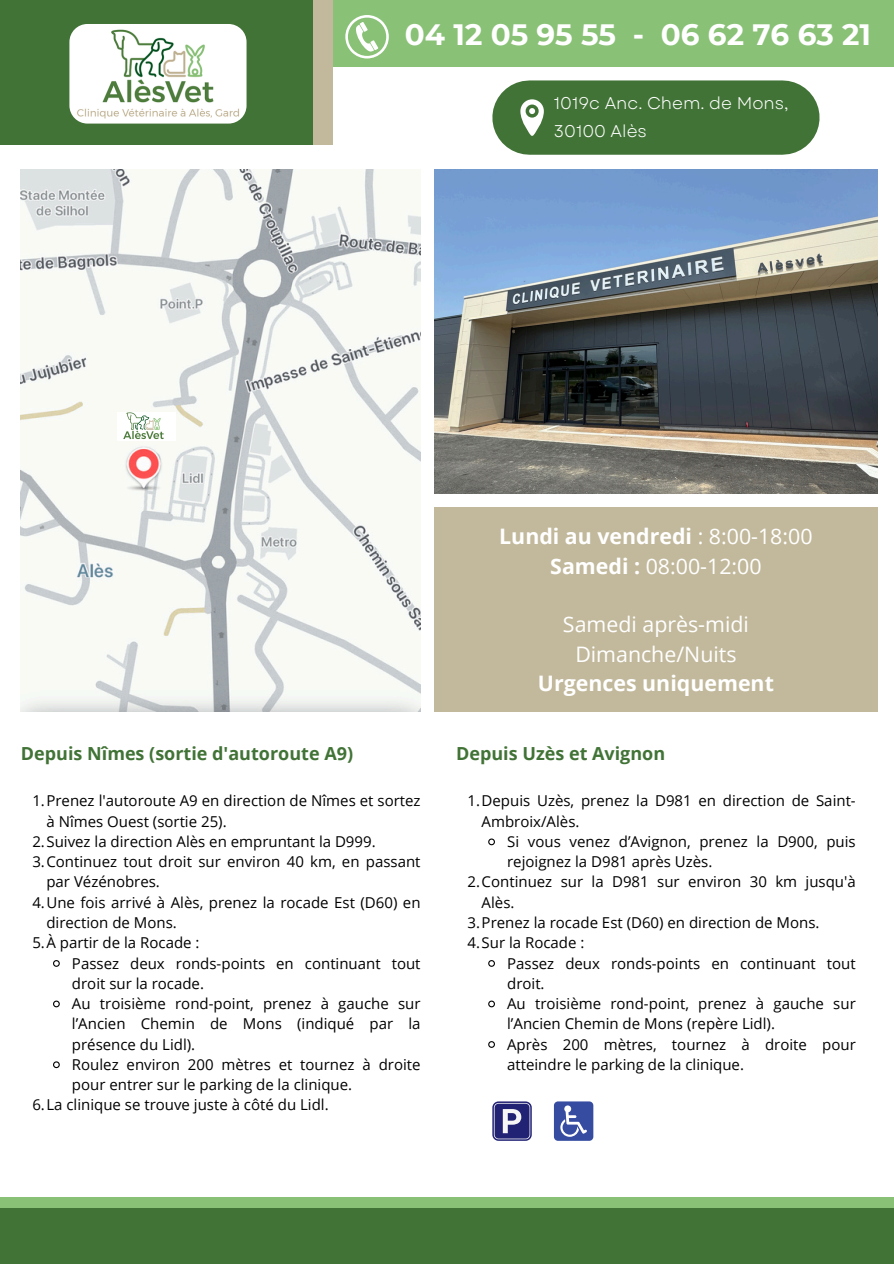
<style>
.page{position:relative;width:894px;height:1264px;background:#fff}
.page>*{position:absolute;margin:0;border:0;box-sizing:border-box;transform-origin:0 0}
.t1{font:700 29.4px "Montserrat";color:#fff}
.t2{font:21.3px/29.2px "Open Sans";color:#fff;text-align:center}
.t3{font:700 21.3px/29.2px "Open Sans";color:#fff;text-align:center}
.t4{font:700 18px "Open Sans";color:#417336}
.t5{font:16.95px "Garet";color:#fff}
.t6{font:15px/20.2px "Open Sans";color:#000}
.s1{font-weight:400}
.s2{font-weight:700}
</style>
<div class="page">
<div style="left:434px;top:507px;width:443px;height:204px;background:#c2b99c"></div>
<img style="left:434px;top:169px;width:443px;height:324px">
<img style="left:21px;top:169px;width:399px;height:543px">
<img style="left:118px;top:412px;width:57px;height:29px">
<div style="left:0;top:1207px;width:893px;height:56px;background:#417336"></div>
<div style="left:0;top:1196px;width:893px;height:11px;background:#89c176"></div>
<div style="left:332px;top:0;width:561px;height:67px;background:#89c176"></div>
<div style="left:0;top:0;width:322px;height:145px;background:#417336"></div>
<div style="left:313px;top:0;width:19px;height:145px;background:#c2b99c"></div>
<img style="left:69px;top:24px;width:177px;height:99px;border-radius:18px">
<svg style="left:345px;top:15px;width:44px;height:43px"></svg>
<div style="left:529px;top:80px;width:253px;height:75px;background:#417336"></div>
<svg style="left:520px;top:99px;width:23px;height:36px"></svg>
<svg style="left:492px;top:1101px;width:39px;height:39px"></svg>
<div style="left:553px;top:1101px;width:40px;height:39px;background:#354ca1;border-radius:4px"></div>
<svg style="left:560px;top:1105px;width:27px;height:31px"></svg>
<svg style="left:53px;top:960px;width:7px;height:7px"></svg>
<svg style="left:53px;top:1000px;width:7px;height:8px"></svg>
<svg style="left:53px;top:1061px;width:7px;height:7px"></svg>
<svg style="left:488px;top:838px;width:7px;height:8px"></svg>
<svg style="left:488px;top:960px;width:7px;height:7px"></svg>
<svg style="left:488px;top:1000px;width:7px;height:8px"></svg>
<svg style="left:488px;top:1041px;width:7px;height:7px"></svg>
<h1 class="t1" style="left:405px;top:17px;width:467px">04 12 05 95 55 - 06 62 76 63 21</h1>
<p class="t5" style="left:553px;top:90px;width:236px">1019c Anc. Chem. de Mons,</p>
<p class="t5" style="left:553px;top:119px;width:94px">30100 Alès</p>
<p class="t3" style="left:499px;top:521px;width:315px">Lundi au vendredi <span class="s1">: 8:00-18:00<br></span>Samedi : <span class="s1">08:00-12:00</span></p>
<h4 class="t4" style="left:21px;top:741px;width:333px">Depuis Nîmes (sortie d'autoroute A9)</h4>
<p class="t6" style="left:46px;top:790px;width:375px;text-indent:-14px">1.Prenez l'autoroute A9 en direction de Nîmes et sortez à Nîmes Ouest (sortie 25).</p>
<p class="t6" style="left:32px;top:831px;width:345px">2.Suivez la direction Alès en empruntant la D999.</p>
<p class="t6" style="left:46px;top:851px;width:375px;text-indent:-14px">3.Continuez tout droit sur environ 40 km, en passant par Vézénobres.</p>
<p class="t6" style="left:46px;top:891px;width:375px;text-indent:-14px">4.Une fois arrivé à Alès, prenez la rocade Est (D60) en direction de Mons.</p>
<h2 class="t6" style="left:32px;top:932px;width:169px">5.À partir de la Rocade :</h2>
<h2 class="t6" style="left:72px;top:952px;width:350px">Passez deux ronds-points en continuant tout droit sur la rocade.</h2>
<h3 class="t6" style="left:72px;top:993px;width:350px;text-align:justify">Au troisième rond-point, prenez à gauche sur l’Ancien Chemin de Mons (indiqué par la présence du Lidl).</h3>
<p class="t6" style="left:72px;top:1053px;width:350px">Roulez environ 200 mètres et tournez à droite pour entrer sur le parking de la clinique.</p>
<p class="t6" style="left:32px;top:1094px;width:298px">6.La clinique se trouve juste à côté du Lidl.</p>
<p class="t2" style="left:538px;top:609px;width:237px">Samedi après-midi<br>Dimanche/Nuits<br><span class="s2">Urgences uniquement</span></p>
<p class="t4" style="left:456px;top:741px;width:210px">Depuis Uzès et Avignon</p>
<p class="t6" style="left:481px;top:790px;width:375px;text-indent:-14px">1.Depuis Uzès, prenez la D981 en direction de Saint-<br>Ambroix/Alès.</p>
<p class="t6" style="left:507px;top:831px;width:350px">Si vous venez d’Avignon, prenez la D900, puis rejoignez la D981 après Uzès.</p>
<p class="t6" style="left:481px;top:871px;width:375px;text-indent:-14px">2.Continuez sur la D981 sur environ 30 km jusqu'à<br>Alès.</p>
<p class="t6" style="left:467px;top:912px;width:353px">3.Prenez la rocade Est (D60) en direction de Mons.</p>
<p class="t6" style="left:467px;top:932px;width:118px">4.Sur la Rocade :</p>
<p class="t6" style="left:507px;top:952px;width:350px">Passez deux ronds-points en continuant tout droit.</p>
<h3 class="t6" style="left:507px;top:993px;width:350px">Au troisième rond-point, prenez à gauche sur l’Ancien Chemin de Mons (repère Lidl).</h3>
<p class="t6" style="left:507px;top:1033px;width:350px">Après 200 mètres, tournez à droite pour atteindre le parking de la clinique.</p>
</div>
